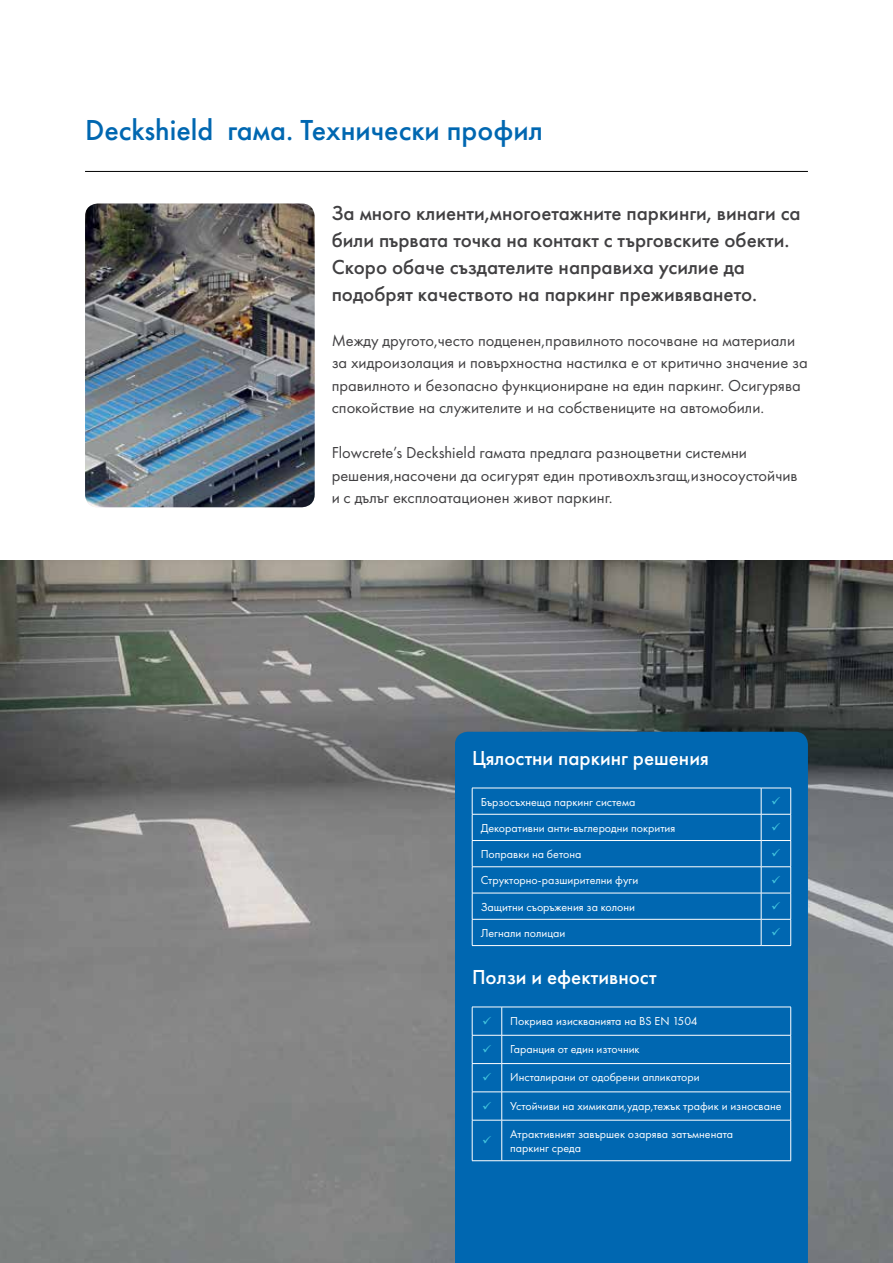
<style>
.page{position:relative;width:893px;height:1263px;background:#fff}
.page>*{position:absolute;margin:0;border:0;box-sizing:border-box;transform-origin:0 0}
.t1{font:500 30px "Futura PT";color:#0067b1}
.t2{font:500 21px/27px "Futura PT";color:#414042}
.t3{font:500 21px "Futura PT";color:#fff}
.t4{font:16.5px/22.5px "Futura PT";color:#414042}
.t5{font:12px/14.4px "Futura PT";color:#fff}
.s1{color:#42c4dd}
</style>
<div class="page">
<hr style="left:85px;top:171px;width:723px;height:1px;background:#000">
<img style="left:85px;top:204px;width:230px;height:303px">
<img style="left:0;top:560px;width:893px;height:703px">
<div style="left:455px;top:732px;width:353px;height:531px;background:#0067b1"></div>
<hr style="left:472px;top:788px;width:289px;height:1px;background:#fff">
<hr style="left:761px;top:788px;width:30px;height:1px;background:#fff">
<hr style="left:472px;top:814px;width:289px;height:1px;background:#fff">
<hr style="left:761px;top:814px;width:30px;height:1px;background:#fff">
<hr style="left:472px;top:840px;width:289px;height:1px;background:#fff">
<hr style="left:761px;top:840px;width:30px;height:1px;background:#fff">
<hr style="left:472px;top:866px;width:289px;height:1px;background:#fff">
<hr style="left:761px;top:866px;width:30px;height:1px;background:#fff">
<hr style="left:472px;top:893px;width:289px;height:1px;background:#fff">
<hr style="left:761px;top:893px;width:30px;height:1px;background:#fff">
<hr style="left:472px;top:919px;width:289px;height:1px;background:#fff">
<svg style="left:472px;top:788px;width:1px;height:157px"></svg>
<hr style="left:761px;top:919px;width:30px;height:1px;background:#fff">
<svg style="left:761px;top:788px;width:1px;height:157px"></svg>
<svg style="left:790px;top:788px;width:1px;height:157px"></svg>
<hr style="left:472px;top:945px;width:289px;height:1px;background:#fff">
<hr style="left:761px;top:945px;width:30px;height:1px;background:#fff">
<hr style="left:472px;top:1007px;width:30px;height:1px;background:#fff">
<hr style="left:502px;top:1007px;width:289px;height:1px;background:#fff">
<hr style="left:472px;top:1035px;width:30px;height:1px;background:#fff">
<hr style="left:502px;top:1035px;width:289px;height:1px;background:#fff">
<hr style="left:472px;top:1063px;width:30px;height:1px;background:#fff">
<hr style="left:502px;top:1063px;width:289px;height:1px;background:#fff">
<hr style="left:472px;top:1091px;width:30px;height:1px;background:#fff">
<svg style="left:472px;top:1007px;width:1px;height:113px"></svg>
<hr style="left:502px;top:1091px;width:289px;height:1px;background:#fff">
<svg style="left:501px;top:1007px;width:1px;height:113px"></svg>
<svg style="left:790px;top:1007px;width:1px;height:113px"></svg>
<hr style="left:472px;top:1120px;width:30px;height:1px;background:#fff">
<hr style="left:472px;top:1120px;width:1px;height:40px;background:#fff">
<hr style="left:502px;top:1120px;width:289px;height:1px;background:#fff">
<hr style="left:501px;top:1120px;width:1px;height:40px;background:#fff">
<hr style="left:790px;top:1120px;width:1px;height:40px;background:#fff">
<hr style="left:472px;top:1160px;width:30px;height:1px;background:#fff">
<hr style="left:502px;top:1160px;width:289px;height:1px;background:#fff">
<svg style="left:772px;top:796px;width:8px;height:8px"></svg>
<svg style="left:772px;top:823px;width:8px;height:7px"></svg>
<svg style="left:772px;top:849px;width:8px;height:8px"></svg>
<svg style="left:772px;top:875px;width:8px;height:8px"></svg>
<svg style="left:772px;top:901px;width:8px;height:8px"></svg>
<svg style="left:772px;top:928px;width:8px;height:7px"></svg>
<svg style="left:483px;top:1136px;width:8px;height:7px"></svg>
<h1 class="t1" style="left:85px;top:112px;width:459px">Deckshield гама. Технически профил</h1>
<p class="t2" style="left:332px;top:199px;width:471px">За много клиенти,многоетажните паркинги, винаги са били първата точка на контакт с търговските обекти.<br>Скоро обаче създателите направиха усилие да подобрят качеството на паркинг преживяването.</p>
<p class="t4" style="left:332px;top:329px;width:478px">Между другото,често подценен,правилното посочване на материали за хидроизолация и повърхностна настилка е от критично значение за правилното и безопасно функциониране на един паркинг. Осигурява спокойствие на служителите и на собствениците на автомобили.</p>
<p class="t4" style="left:332px;top:441px;width:467px">Flowcrete’s Deckshield гамата предлага разноцветни системни решения,насочени да осигурят един противохлъзгащ,износоустойчив и с дълъг експлоатационен живот паркинг.</p>
<p class="t3" style="left:472px;top:745px;width:238px">Цялостни паркинг решения</p>
<p class="t5" style="left:481px;top:794px;width:156px">Бързосъхнеща паркинг система</p>
<p class="t5" style="left:481px;top:821px;width:196px">Декоративни анти-въглеродни покрития</p>
<p class="t5" style="left:481px;top:847px;width:102px">Поправки на бетона</p>
<p class="t5" style="left:481px;top:873px;width:159px">Структорно-разширителни фуги</p>
<p class="t5" style="left:481px;top:899px;width:156px">Защитни съоръжения за колони</p>
<p class="t5" style="left:481px;top:926px;width:86px">Легнали полицаи</p>
<p class="t3" style="left:472px;top:964px;width:186px">Ползи и ефективност</p>
<p class="t5" style="left:482px;top:1013px;width:217px"><span class="s1">✓</span> Покрива изискванията на BS EN 1504</p>
<p class="t5" style="left:482px;top:1042px;width:159px"><span class="s1">✓</span> Гаранция от един източник</p>
<p class="t5" style="left:482px;top:1070px;width:219px"><span class="s1">✓</span> Инсталирани от одобрени апликатори</p>
<p class="t5" style="left:482px;top:1098px;width:301px"><span class="s1">✓</span> Устойчиви на химикали,удар,тежък трафик и износване</p>
<p class="t5" style="left:510px;top:1126px;width:224px">Атрактивният завършек озарява затъмнената паркинг среда</p>
</div>
